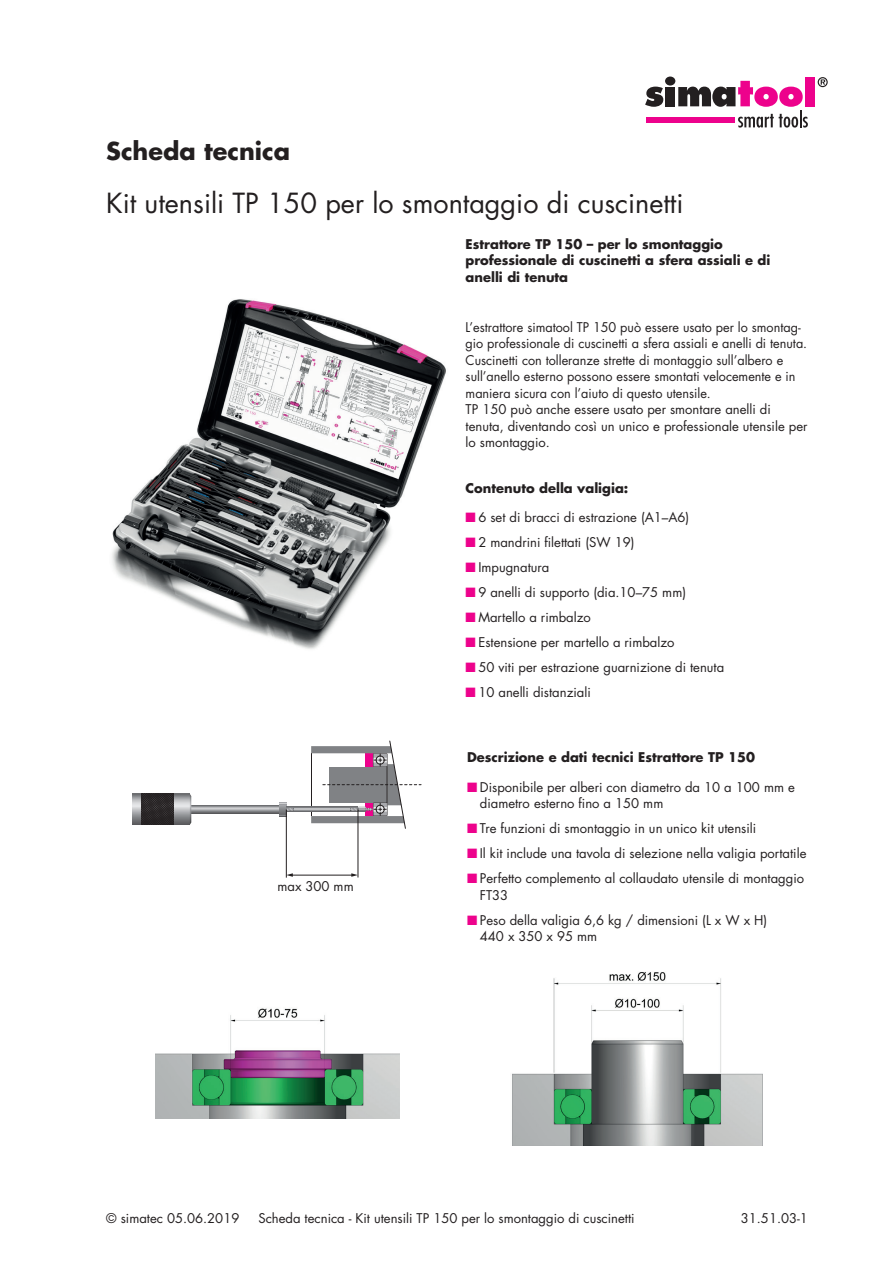
<style>
.page{position:relative;width:893px;height:1263px;background:#fff}
.page>*{position:absolute;margin:0;border:0;box-sizing:border-box;transform-origin:0 0}
.t1{font:27px "Futura Std";color:#231f20}
.t2{font:700 24px "Futura Std";color:#231f20}
.t3{font:13.05px/16.5px "Futura Std";color:#231f20}
.t4{font:700 13.05px/16.5px "Futura Std";color:#231f20}
.s1{color:#ed028c}
</style>
<div class="page">
<div style="left:805px;top:77px;width:9px;height:29px;background:#ed028c"></div>
<svg style="left:645px;top:87px;width:18px;height:20px"></svg>
<div style="left:665px;top:87px;width:10px;height:19px;background:#231f20"></div>
<svg style="left:678px;top:81px;width:130px;height:47px"></svg>
<div style="left:646px;top:117px;width:89px;height:5px;background:#ed028c"></div>
<div style="left:665px;top:77px;width:10px;height:9px;background:#231f20;border-radius:50%"></div>
<svg style="left:818px;top:77px;width:10px;height:10px"></svg>
<img style="left:112px;top:299px;width:334px;height:350px">
<img style="left:512px;top:972px;width:251px;height:173px">
<svg style="left:191px;top:805px;width:88px;height:8px"></svg>
<svg style="left:132px;top:794px;width:58px;height:31px"></svg>
<svg style="left:190px;top:794px;width:1px;height:31px"></svg>
<svg style="left:141px;top:794px;width:32px;height:31px"></svg>
<svg style="left:294px;top:807px;width:17px;height:5px"></svg>
<svg style="left:311px;top:740px;width:110px;height:89px"></svg>
<svg style="left:279px;top:802px;width:15px;height:14px"></svg>
<hr style="left:286px;top:809px;width:1px;height:69px;background:#231f20">
<hr style="left:358px;top:809px;width:1px;height:68px;background:#231f20">
<hr style="left:292px;top:875px;width:60px;height:1px;background:#231f20">
<svg style="left:286px;top:873px;width:7px;height:4px"></svg>
<svg style="left:351px;top:873px;width:7px;height:4px"></svg>
<img style="left:155px;top:1008px;width:245px;height:110px">
<h2 class="t2" style="left:106px;top:135px;width:185px">Scheda tecnica</h2>
<h1 class="t1" style="left:106px;top:186px;width:579px">Kit utensili TP 150 per lo smontaggio di cuscinetti</h1>
<p class="t4" style="left:466px;top:236px;width:306px">Estrattore TP 150 – per lo smontaggio professionale di cuscinetti a sfera assiali e di anelli di tenuta</p>
<p class="t3" style="left:466px;top:319px;width:343px">L’estrattore simatool TP 150 può essere usato per lo smontag&shy;gio professionale di cuscinetti a sfera assiali e anelli di tenuta.<br>Cuscinetti con tolleranze strette di montaggio sull’albero e sull’anello esterno possono essere smontati velocemente e in maniera sicura con l’aiuto di questo utensile.<br>TP 150 può anche essere usato per smontare anelli di tenuta, diventando così un unico e professionale utensile per lo smontaggio.</p>
<p class="t3" style="left:277px;top:878px;width:78px">max 300 mm</p>
<p class="t4" style="left:466px;top:480px;width:164px">Contenuto della valigia:</p>
<p class="t3" style="left:466px;top:509px;width:225px"><span class="s1">■</span> 6 set di bracci di estrazione (A1–A6)</p>
<p class="t3" style="left:466px;top:534px;width:170px"><span class="s1">■</span> 2 mandrini filettati (SW 19)</p>
<p class="t3" style="left:466px;top:559px;width:85px"><span class="s1">■</span> Impugnatura</p>
<p class="t3" style="left:466px;top:584px;width:222px"><span class="s1">■</span> 9 anelli di supporto (dia.10–75 mm)</p>
<p class="t3" style="left:466px;top:609px;width:127px"><span class="s1">■</span> Martello a rimbalzo</p>
<p class="t3" style="left:466px;top:634px;width:210px"><span class="s1">■</span> Estensione per martello a rimbalzo</p>
<p class="t3" style="left:466px;top:659px;width:260px"><span class="s1">■</span> 50 viti per estrazione guarnizione di tenuta</p>
<p class="t3" style="left:466px;top:684px;width:127px"><span class="s1">■</span> 10 anelli distanziali</p>
<p class="t4" style="left:467px;top:749px;width:289px">Descrizione e dati tecnici Estrattore TP 150</p>
<p class="t3" style="left:480px;top:779px;width:316px;text-indent:-13px"><span class="s1">■</span> Disponibile per alberi con diametro da 10 a 100 mm e diametro esterno fino a 150 mm</p>
<p class="t3" style="left:467px;top:820px;width:291px"><span class="s1">■</span> Tre funzioni di smontaggio in un unico kit utensili</p>
<p class="t3" style="left:467px;top:845px;width:341px"><span class="s1">■</span> Il kit include una tavola di selezione nella valigia portatile</p>
<p class="t3" style="left:480px;top:870px;width:326px;text-indent:-13px"><span class="s1">■</span> Perfetto complemento al collaudato utensile di montaggio<br>FT33</p>
<p class="t3" style="left:480px;top:912px;width:289px;text-indent:-13px"><span class="s1">■</span> Peso della valigia 6,6 kg / dimensioni (L x W x H)<br>440 x 350 x 95 mm</p>
<p class="t3" style="left:106px;top:1210px;width:135px">© simatec 05.06.2019</p>
<p class="t3" style="left:258px;top:1210px;width:378px">Scheda tecnica - Kit utensili TP 150 per lo smontaggio di cuscinetti</p>
<p class="t3" style="left:741px;top:1210px;width:69px">31.51.03-1</p>
</div>
